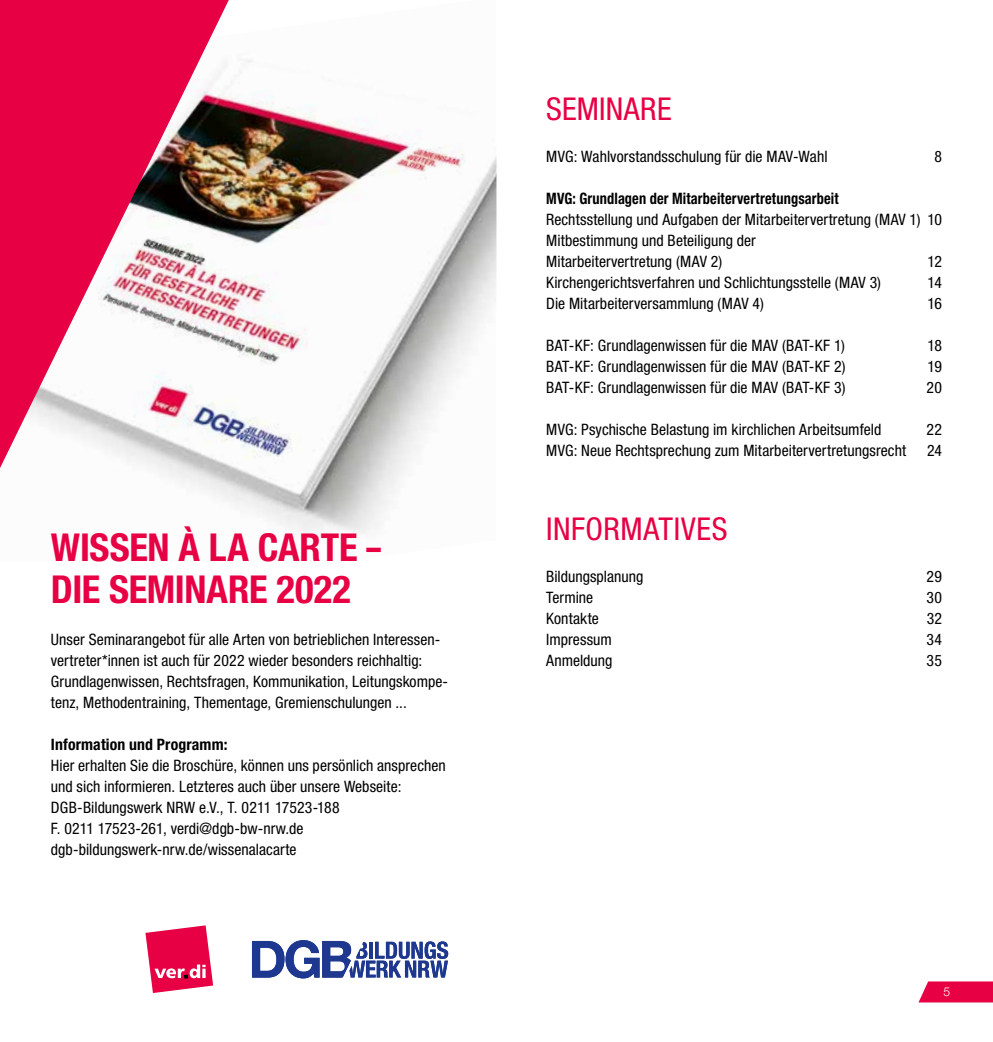
<style>
.page{position:relative;width:993px;height:1042px;background:#fff}
.page>*{position:absolute;margin:0;border:0;box-sizing:border-box;transform-origin:0 0}
.t1{font:700 condensed 38.5px/42px "Helvetica Neue LT Std";letter-spacing:-.01em;color:#e70044}
.t2{font:condensed 31.5px "Helvetica Neue LT Std";letter-spacing:.015em;color:#e70044}
.t3{font:condensed 15.75px/21px "Helvetica Neue LT Std";letter-spacing:.005em;color:#000}
.t4{font:700 condensed 15.75px "Helvetica Neue LT Std";letter-spacing:.01em;color:#000;scale:.91 1}
.t5{font:700 condensed 15.75px "Helvetica Neue LT Std";letter-spacing:.01em;color:#000}
.t6{font:300 12.25px "Helvetica Neue LT Std";color:#fff}
</style>
<div class="page">
<svg style="left:918px;top:981px;width:74px;height:21px;background:#e91755"></svg>
<svg style="left:145px;top:925px;width:68px;height:68px"></svg>
<img style="left:156px;top:60px;width:340px;height:474px">
<svg style="left:0;top:0;width:229px;height:468px;fill:#e70044"></svg>
<svg style="left:252px;top:940px;width:196px;height:38px"></svg>
<h1 class="t1" style="left:51px;top:526px;width:331px">WISSEN À LA CARTE –<br>DIE SEMINARE 2022</h1>
<p class="t3" style="left:51px;top:629px;width:398px">Unser Seminarangebot für alle Arten von betrieblichen Interessen&shy;vertreter*innen ist auch für 2022 wieder besonders reichhaltig:<br>Grundlagenwissen, Rechtsfragen, Kommunikation, Leitungskompe&shy;tenz, Methodentraining, Thementage, Gremienschulungen ...</p>
<p class="t5" style="left:51px;top:735px;width:178px">Information und Programm:</p>
<p class="t3" style="left:51px;top:755px;width:396px">Hier erhalten Sie die Broschüre, können uns persönlich ansprechen und sich informieren. Letzteres auch über unsere Webseite:<br>DGB-Bildungswerk NRW e.V., T. 0211 17523-188<br>F. 0211 17523-261, verdi@dgb-bw-nrw.de dgb-bildungswerk-nrw.de/wissenalacarte</p>
<h2 class="t2" style="left:546px;top:91px;width:127px">SEMINARE</h2>
<p class="t3" style="left:546px;top:146px;width:283px">MVG: Wahlvorstandsschulung für die MAV-Wahl</p>
<p class="t3" style="left:934px;top:146px;width:9px">8</p>
<p class="t4" style="left:546px;top:189px;width:323px">MVG: Grundlagen der Mitarbeitervertretungsarbeit</p>
<p class="t3" style="left:546px;top:209px;width:397px">Rechtsstellung und Aufgaben der Mitarbeitervertretung (MAV 1) 10<br>Mitbestimmung und Beteiligung der<br>Mitarbeitervertretung (MAV 2)</p>
<p class="t3" style="left:927px;top:251px;width:16px">12</p>
<p class="t3" style="left:546px;top:272px;width:336px">Kirchengerichtsverfahren und Schlichtungsstelle (MAV 3)</p>
<p class="t3" style="left:927px;top:272px;width:16px">14</p>
<p class="t3" style="left:546px;top:293px;width:219px">Die Mitarbeiterversammlung (MAV 4)</p>
<p class="t3" style="left:927px;top:293px;width:16px">16</p>
<p class="t3" style="left:546px;top:335px;width:300px">BAT-KF: Grundlagenwissen für die MAV (BAT-KF 1)</p>
<p class="t3" style="left:927px;top:335px;width:16px">18</p>
<p class="t3" style="left:546px;top:356px;width:301px">BAT-KF: Grundlagenwissen für die MAV (BAT-KF 2)</p>
<p class="t3" style="left:927px;top:356px;width:16px">19</p>
<p class="t3" style="left:546px;top:377px;width:301px">BAT-KF: Grundlagenwissen für die MAV (BAT-KF 3)</p>
<p class="t3" style="left:926px;top:377px;width:17px">20</p>
<p class="t3" style="left:546px;top:419px;width:337px">MVG: Psychische Belastung im kirchlichen Arbeitsumfeld</p>
<p class="t3" style="left:926px;top:419px;width:17px">22</p>
<p class="t3" style="left:546px;top:440px;width:361px">MVG: Neue Rechtsprechung zum Mitarbeitervertretungsrecht</p>
<p class="t3" style="left:926px;top:440px;width:16px">24</p>
<h2 class="t2" style="left:546px;top:511px;width:183px">INFORMATIVES</h2>
<p class="t3" style="left:546px;top:566px;width:99px">Bildungsplanung</p>
<p class="t3" style="left:926px;top:566px;width:17px">29</p>
<p class="t3" style="left:546px;top:587px;width:49px">Termine</p>
<p class="t3" style="left:926px;top:587px;width:17px">30</p>
<p class="t3" style="left:546px;top:608px;width:54px">Kontakte</p>
<p class="t3" style="left:926px;top:608px;width:17px">32</p>
<p class="t3" style="left:546px;top:629px;width:67px">Impressum</p>
<p class="t3" style="left:926px;top:629px;width:17px">34</p>
<p class="t3" style="left:546px;top:650px;width:68px">Anmeldung</p>
<p class="t3" style="left:926px;top:650px;width:17px">35</p>
<p class="t6" style="left:943px;top:984px;width:8px">5</p>
</div>
